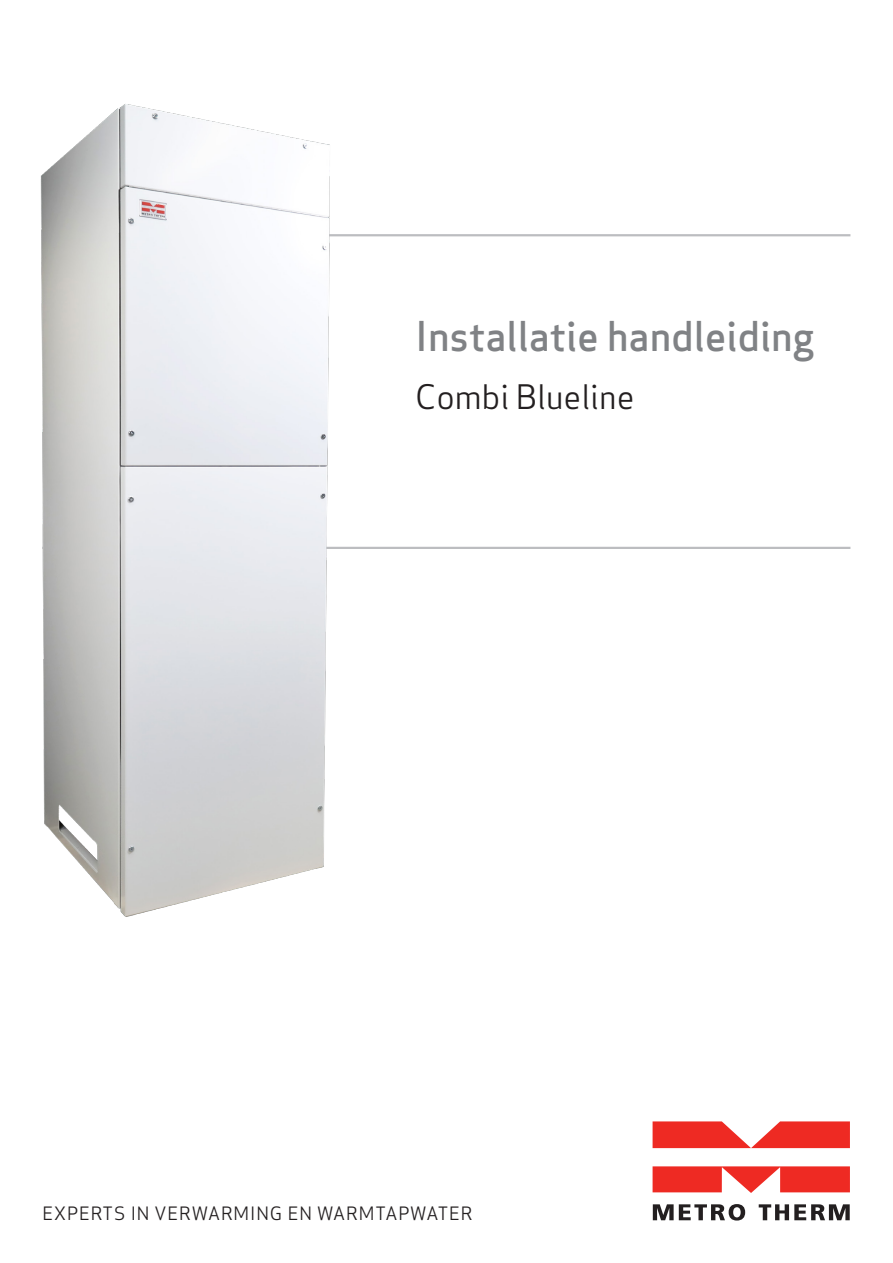
<style>
.page{position:relative;width:893px;height:1263px;background:#fff}
.page>*{position:absolute;margin:0;border:0;box-sizing:border-box;transform-origin:0 0}
.t1{font:500 40.2px "Apex Sans";color:#808285}
.t2{font:33px "Apex Sans";color:#231f20}
.t3{font:18px "Apex Sans";letter-spacing:.05em;color:#231f20}
</style>
<div class="page">
<svg style="left:653px;top:1204px;width:92px;height:16px"></svg>
<svg style="left:759px;top:1204px;width:91px;height:16px"></svg>
<svg style="left:653px;top:1166px;width:197px;height:27px"></svg>
<svg style="left:653px;top:1121px;width:197px;height:27px"></svg>
<hr style="left:43px;top:234px;width:807px;height:2px;background:#bcbdc0">
<hr style="left:43px;top:547px;width:807px;height:2px;background:#bcbdc0">
<img style="left:40px;top:104px;width:379px;height:813px">
<p class="t1" style="left:415px;top:301px;width:401px">Installatie handleiding</p>
<p class="t2" style="left:415px;top:370px;width:221px">Combi Blueline</p>
<p class="t3" style="left:43px;top:1199px;width:432px">EXPERTS IN VERWARMING EN WARMTAPWATER</p>
</div>
